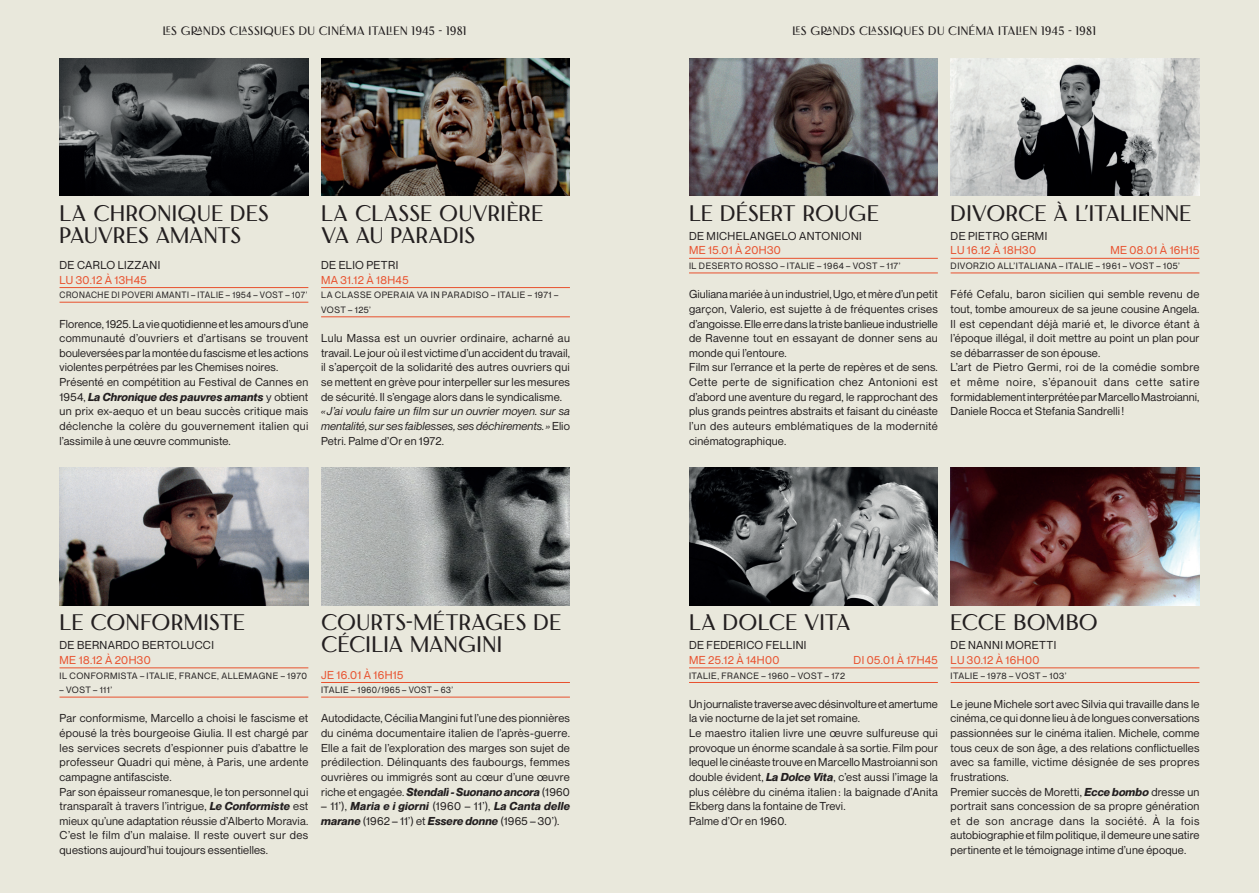
<style>
.page{position:relative;width:1259px;height:893px;background:#fff}
.page>*{position:absolute;margin:0;border:0;box-sizing:border-box;transform-origin:0 0}
.t1{font:22.5px/21.9px "Florensans";letter-spacing:.015em;color:#231f20}
.t2{font:12.15px "Florensans";letter-spacing:.035em;color:#231f20}
.t3{font:11.25px/14.7px "Neue Montreal";letter-spacing:.015em;color:#231f20}
.t4{font:11.25px "Neue Montreal";letter-spacing:.03em;color:#e8512e}
.t5{font:italic 11.25px/14.7px "Neue Montreal";letter-spacing:.01em;color:#231f20;text-align:justify}
.t6{font:italic 700 11.25px/14.7px "Neue Montreal";letter-spacing:.025em;color:#231f20}
.t7{font:11.25px "Neue Montreal";letter-spacing:.035em;color:#231f20}
.t8{font:9px/14.7px "Neue Montreal";letter-spacing:.055em;color:#231f20}
.t9{font:9px "Neue Montreal";letter-spacing:.055em;color:#231f20;scale:.94 1}
.s1{font-weight:700;font-style:italic}
.s2{font-style:normal}
.s3{font-weight:400;font-style:normal}
</style>
<div class="page">
<div style="left:0;top:0;width:629px;height:893px;background:#e9e8dc"></div>
<div style="left:629px;top:0;width:630px;height:893px;background:#e9e8dc"></div>
<img style="left:950px;top:468px;width:249px;height:137px">
<img style="left:689px;top:468px;width:249px;height:137px">
<img style="left:950px;top:58px;width:249px;height:138px">
<img style="left:689px;top:58px;width:249px;height:138px">
<img style="left:321px;top:468px;width:249px;height:137px">
<img style="left:60px;top:468px;width:248px;height:137px">
<img style="left:321px;top:58px;width:249px;height:138px">
<img style="left:60px;top:58px;width:248px;height:138px">
<hr style="left:950px;top:668px;width:249px;height:1px;background:#e8512e">
<hr style="left:950px;top:682px;width:249px;height:1px;background:#e8512e">
<hr style="left:689px;top:668px;width:249px;height:1px;background:#e8512e">
<hr style="left:689px;top:682px;width:249px;height:1px;background:#e8512e">
<hr style="left:950px;top:258px;width:249px;height:1px;background:#e8512e">
<hr style="left:950px;top:273px;width:249px;height:1px;background:#e8512e">
<hr style="left:689px;top:258px;width:249px;height:1px;background:#e8512e">
<hr style="left:689px;top:273px;width:249px;height:1px;background:#e8512e">
<hr style="left:321px;top:682px;width:249px;height:1px;background:#e8512e">
<hr style="left:321px;top:697px;width:249px;height:1px;background:#e8512e">
<hr style="left:60px;top:668px;width:248px;height:1px;background:#e8512e">
<hr style="left:60px;top:697px;width:248px;height:1px;background:#e8512e">
<hr style="left:321px;top:287px;width:249px;height:1px;background:#e8512e">
<hr style="left:321px;top:317px;width:249px;height:1px;background:#e8512e">
<hr style="left:60px;top:287px;width:248px;height:1px;background:#e8512e">
<hr style="left:60px;top:302px;width:248px;height:1px;background:#e8512e">
<p class="t2" style="left:163px;top:24px;width:305px">LES GRANDS CLASSIQUES DU CINÉMA ITALIEN 1945 - 1981</p>
<p class="t2" style="left:792px;top:24px;width:305px">LES GRANDS CLASSIQUES DU CINÉMA ITALIEN 1945 - 1981</p>
<h1 class="t1" style="left:60px;top:202px;width:211px">LA CHRONIQUE DES<br>PAUVRES AMANTS</h1>
<p class="t3" style="left:60px;top:258px;width:102px">DE CARLO LIZZANI</p>
<p class="t4" style="left:60px;top:273px;width:89px">LU 30.12 À 13H45</p>
<p class="t9" style="left:60px;top:290px;width:265px">CRONACHE DI POVERI AMANTI – ITALIE – 1954 – VOST – 107’</p>
<p class="t3" style="left:60px;top:316px;width:250px">Florence, 1925. La vie quotidienne et les amours d’une communauté d’ouvriers et d’artisans se trouvent bouleversées par la montée du fascisme et les actions violentes perpétrées par les Chemises noires.<br>Présenté en compétition au Festival de Cannes en 1954, <span class="s1">La Chronique des pauvres amants</span> y obtient un prix ex-aequo et un beau succès critique mais déclenche la colère du gouvernement italien qui l’assimile à une œuvre communiste.</p>
<h1 class="t1" style="left:321px;top:202px;width:224px">LA CLASSE OUVRIÈRE<br>VA AU PARADIS</h1>
<p class="t3" style="left:321px;top:258px;width:79px">DE ELIO PETRI</p>
<p class="t4" style="left:321px;top:273px;width:89px">MA 31.12 À 18H45</p>
<p class="t8" style="left:321px;top:288px;width:239px">LA CLASSE OPERAIA VA IN PARADISO – ITALIE – 1971 –<br>VOST – 125’</p>
<p class="t3" style="left:321px;top:331px;width:250px;text-align:justify">Lulu Massa est un ouvrier ordinaire, acharné au travail. Le jour où il est victime d’un accident du travail, il s’aperçoit de la solidarité des autres ouvriers qui se mettent en grève pour interpeller sur les mesures de sécurité. Il s’engage alors dans le syndicalisme.</p>
<p class="t5" style="left:321px;top:404px;width:250px">« J’ai voulu faire un film sur un ouvrier moyen. sur sa mentalité, sur ses faiblesses, ses déchirements.» <span class="s2">Elio Petri. Palme d’Or en 1972.</span></p>
<h1 class="t1" style="left:60px;top:611px;width:187px">LE CONFORMISTE</h1>
<p class="t3" style="left:60px;top:638px;width:156px">DE BERNARDO BERTOLUCCI</p>
<p class="t4" style="left:60px;top:653px;width:93px">ME 18.12 À 20H30</p>
<p class="t8" style="left:60px;top:668px;width:249px">IL CONFORMISTA – ITALIE, FRANCE, ALLEMAGNE – 1970</p>
<p class="t9" style="left:60px;top:684px;width:58px">– VOST – 111’</p>
<p class="t3" style="left:60px;top:711px;width:250px">Par conformisme, Marcello a choisi le fascisme et épousé la très bourgeoise Giulia. Il est chargé par les services secrets d’espionner puis d’abattre le professeur Quadri qui mène, à Paris, une ardente campagne antifasciste.<br>Par son épaisseur romanesque, le ton personnel qui transparaît à travers l’intrigue, <span class="s1">Le Conformiste</span> est mieux qu’une adaptation réussie d’Alberto Moravia.<br>C’est le film d’un malaise. Il reste ouvert sur des questions aujourd’hui toujours essentielles.</p>
<h1 class="t1" style="left:321px;top:611px;width:241px">COURTS-MÉTRAGES DE<br>CÉCILIA MANGINI</h1>
<p class="t4" style="left:321px;top:668px;width:84px">JE 16.01 À 16H15</p>
<p class="t8" style="left:321px;top:683px;width:133px">ITALIE – 1960/1965 – VOST – 63’</p>
<p class="t3" style="left:321px;top:711px;width:250px;text-align:justify">Autodidacte, Cécilia Mangini fut l’une des pionnières du cinéma documentaire italien de l’après-guerre.<br>Elle a fait de l’exploration des marges son sujet de prédilection. Délinquants des faubourgs, femmes ouvrières ou immigrés sont au cœur d’une œuvre riche et engagée. <span class="s1">Stendalì - Suonano ancora</span> (1960</p>
<p class="t6" style="left:321px;top:799px;width:250px"><span class="s3">– 11’),</span> Maria e i giorni <span class="s3">(1960 – 11’),</span> La Canta delle marane <span class="s3">(1962 – 11’) et</span> Essere donne <span class="s3">(1965 – 30’).</span></p>
<h1 class="t1" style="left:689px;top:202px;width:191px">LE DÉSERT ROUGE</h1>
<p class="t7" style="left:689px;top:229px;width:174px">DE MICHELANGELO ANTONIONI</p>
<p class="t4" style="left:689px;top:244px;width:93px">ME 15.01 À 20H30</p>
<p class="t8" style="left:689px;top:258px;width:213px">IL DESERTO ROSSO – ITALIE – 1964 – VOST – 117’</p>
<p class="t3" style="left:689px;top:287px;width:250px">Giuliana mariée à un industriel, Ugo, et mère d’un petit garçon, Valerio, est sujette à de fréquentes crises d’angoisse. Elle erre dans la triste banlieue industrielle de Ravenne tout en essayant de donner sens au monde qui l’entoure.<br>Film sur l’errance et la perte de repères et de sens.<br>Cette perte de signification chez Antonioni est d’abord une aventure du regard, le rapprochant des plus grands peintres abstraits et faisant du cinéaste l’un des auteurs emblématiques de la modernité cinématographique.</p>
<h1 class="t1" style="left:950px;top:202px;width:242px">DIVORCE À L’ITALIENNE</h1>
<p class="t7" style="left:950px;top:229px;width:98px">DE PIETRO GERMI</p>
<p class="t4" style="left:950px;top:244px;width:87px">LU 16.12 À 18H30</p>
<p class="t4" style="left:1110px;top:244px;width:91px">ME 08.01 À 16H15</p>
<p class="t8" style="left:950px;top:258px;width:231px">DIVORZIO ALL’ITALIANA – ITALIE – 1961 – VOST – 105’</p>
<p class="t3" style="left:950px;top:287px;width:250px">Féfé Cefalu, baron sicilien qui semble revenu de tout, tombe amoureux de sa jeune cousine Angela.<br>Il est cependant déjà marié et, le divorce étant à l’époque illégal, il doit mettre au point un plan pour se débarrasser de son épouse.<br>L’art de Pietro Germi, roi de la comédie sombre et même noire, s’épanouit dans cette satire formidablement interprétée par Marcello Mastroianni, Daniele Rocca et Stefania Sandrelli !</p>
<h1 class="t1" style="left:689px;top:611px;width:163px">LA DOLCE VITA</h1>
<p class="t3" style="left:689px;top:638px;width:119px">DE FEDERICO FELLINI</p>
<p class="t4" style="left:689px;top:653px;width:92px">ME 25.12 À 14H00</p>
<p class="t4" style="left:853px;top:653px;width:86px">DI 05.01 À 17H45</p>
<p class="t8" style="left:689px;top:668px;width:157px">ITALIE, FRANCE – 1960 – VOST – 172</p>
<p class="t3" style="left:689px;top:696px;width:250px">Un journaliste traverse avec désinvolture et amertume la vie nocturne de la jet set romaine.<br>Le maestro italien livre une œuvre sulfureuse qui provoque un énorme scandale à sa sortie. Film pour lequel le cinéaste trouve en Marcello Mastroianni son double évident, <span class="s1">La Dolce Vita</span>, c’est aussi l’image la plus célèbre du cinéma italien : la baignade d’Anita Ekberg dans la fontaine de Trevi.<br>Palme d’Or en 1960.</p>
<h1 class="t1" style="left:950px;top:611px;width:149px">ECCE BOMBO</h1>
<p class="t7" style="left:950px;top:638px;width:107px">DE NANNI MORETTI</p>
<p class="t4" style="left:950px;top:653px;width:90px">LU 30.12 À 16H00</p>
<p class="t8" style="left:950px;top:668px;width:117px">ITALIE – 1978 – VOST – 103’</p>
<p class="t3" style="left:950px;top:696px;width:250px">Le jeune Michele sort avec Silvia qui travaille dans le cinéma, ce qui donne lieu à de longues conversations passionnées sur le cinéma italien. Michele, comme tous ceux de son âge, a des relations conflictuelles avec sa famille, victime désignée de ses propres frustrations.<br>Premier succès de Moretti, <span class="s1">Ecce bombo</span> dresse un portrait sans concession de sa propre génération et de son ancrage dans la société. À la fois autobiographie et film politique, il demeure une satire pertinente et le témoignage intime d’une époque.</p>
</div>
